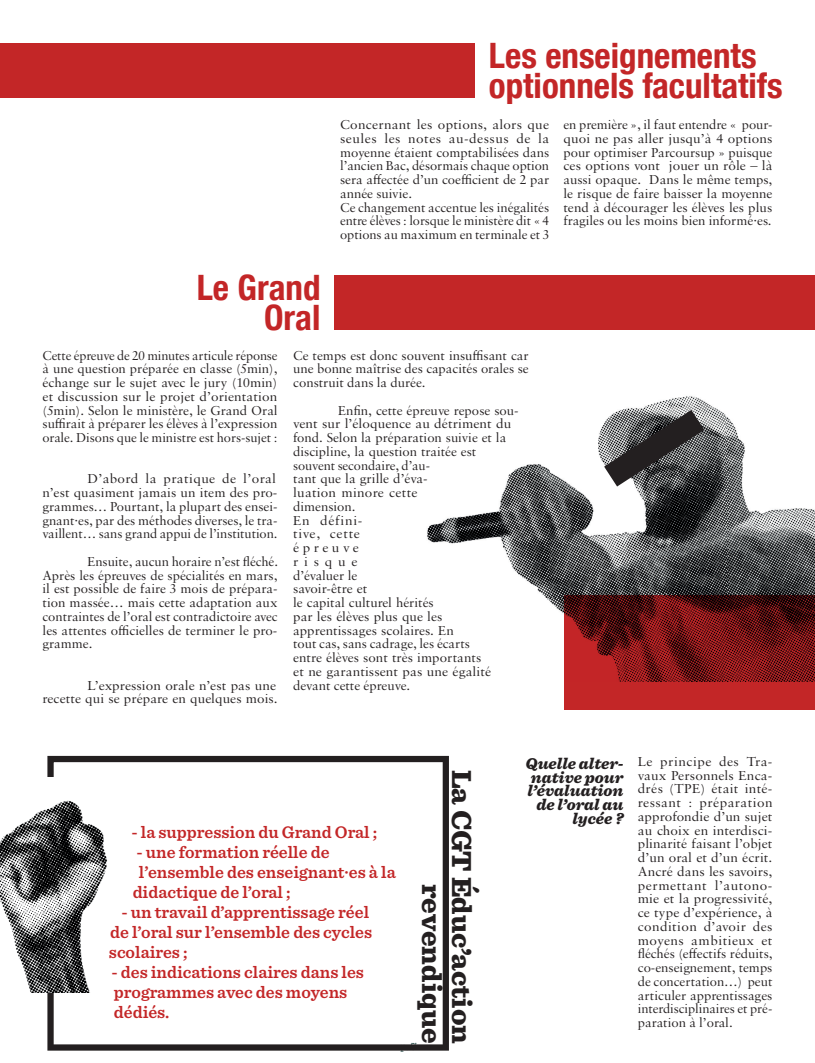
<style>
.page{position:relative;width:815px;height:1063px;background:#fff}
.page>*{position:absolute;margin:0;border:0;box-sizing:border-box;transform-origin:0 0}
.t1{font:700 condensed 35px/30px "Helvetica Neue LT Com";color:#c32627}
.t2{font:900 28.75px/30px "Sentinel";color:#231f20;text-align:right}
.t3{font:600 17.5px/20px "Sentinel";color:#c32627}
.t4{font:italic 900 16.25px/13.8px "Sentinel";color:#231f20;text-align:right}
.t5{font:13.75px/13.8px "Sabon MT Pro";color:#231f20;text-align:justify}
.t6{font:11.25px "Sentinel";color:#2a4d4b}
</style>
<div class="page">
<img style="left:427px;top:396px;width:300px;height:202px">
<img style="left:727px;top:417px;width:88px;height:178px">
<img style="left:547px;top:598px;width:17px;height:15px">
<div style="left:564px;top:681px;width:251px;height:29px;background:#c32627"></div>
<img style="left:564px;top:595px;width:251px;height:86px">
<div style="left:335px;top:275px;width:480px;height:55px;background:#c32627"></div>
<div style="left:0;top:43px;width:475px;height:55px;background:#c32627"></div>
<svg style="left:47px;top:756px;width:402px;height:295px"></svg>
<img style="left:0;top:777px;width:121px;height:215px">
<svg style="left:604px;top:410px;width:100px;height:77px;background:#595859"></svg>
<h1 class="t1" style="left:489px;top:40px;width:295px">Les enseignements optionnels facultatifs</h1>
<p class="t5" style="left:340px;top:117px;width:211px;text-align:left">Concernant les options, alors que seules les notes au-dessus de la moyenne étaient comptabilisées dans l’ancien Bac, désormais chaque option sera affectée d’un coefficient de 2 par année suivie.<br>Ce changement accentue les inégalités entre élèves : lorsque le ministère dit « 4 options au maximum en terminale et 3</p>
<p class="t5" style="left:563px;top:117px;width:211px">en première », il faut entendre « pour&shy;quoi ne pas aller jusqu’à 4 options pour optimiser Parcoursup » puisque ces options vont jouer un rôle – là aussi opaque. Dans le même temps, le risque de faire baisser la moyenne tend à décourager les élèves les plus fragiles ou les moins bien informé·es.</p>
<h1 class="t1" style="left:197px;top:272px;width:125px;text-align:right">Le Grand<br>Oral</h1>
<p class="t5" style="left:43px;top:348px;width:237px">Cette épreuve de 20 minutes articule réponse à une question préparée en classe (5min), échange sur le sujet avec le jury (10min) et discussion sur le projet d’orientation (5min). Selon le ministère, le Grand Oral suffirait à préparer les élèves à l’expression orale. Disons que le ministre est hors-sujet :</p>
<p class="t5" style="left:43px;top:472px;width:237px;text-indent:45px">D’abord la pratique de l’oral n’est quasiment jamais un item des pro&shy;grammes… Pourtant, la plupart des ensei&shy;gnant·es, par des méthodes diverses, le tra&shy;vaillent… sans grand appui de l’institution.</p>
<p class="t5" style="left:43px;top:554px;width:237px;text-indent:45px">Ensuite, aucun horaire n’est fléché.<br>Après les épreuves de spécialités en mars, il est possible de faire 3 mois de prépara&shy;tion massée… mais cette adaptation aux contraintes de l’oral est contradictoire avec les attentes officielles de terminer le pro&shy;gramme.</p>
<p class="t5" style="left:43px;top:678px;width:236px;text-align:right">L’expression orale n’est pas une<br>recette qui se prépare en quelques mois.</p>
<p class="t5" style="left:293px;top:348px;width:237px">Ce temps est donc souvent insuffisant car une bonne maîtrise des capacités orales se construit dans la durée.</p>
<p class="t5" style="left:293px;top:403px;width:227px;text-align:left;text-indent:45px">Enfin, cette épreuve repose sou&shy;vent sur l’éloquence au détriment du fond. Selon la préparation suivie et la discipline, la question traitée est souvent secondaire, d’au-<br>tant que la grille d’éva-<br>luation minore cette<br>dimension.<br>En défini-<br>tive, cette<br>épreuve<br>risque<br>d’évaluer le<br>savoir-être et<br>le capital culturel hérités<br>par les élèves plus que les apprentissages scolaires. En<br>tout cas, sans cadrage, les écarts<br>entre élèves sont très importants<br>et ne garantissent pas une égalité devant cette épreuve.</p>
<h2 class="t2" style="left:478px;top:770px;width:276px;rotate:90deg">La CGT Éduc’action revendique</h2>
<p class="t3" style="left:131px;top:821px;width:247px">- la suppression du Grand Oral ;</p>
<p class="t3" style="left:136px;top:841px;width:195px">- une formation réelle de</p>
<p class="t3" style="left:139px;top:861px;width:258px">l’ensemble des enseignant·es à la</p>
<p class="t3" style="left:133px;top:881px;width:159px">didactique de l’oral ;</p>
<p class="t3" style="left:109px;top:901px;width:265px;text-indent:12px">- un travail d’apprentissage réel de l’oral sur l’ensemble des cycles scolaires ;</p>
<p class="t3" style="left:111px;top:961px;width:254px">- des indications claires dans les programmes avec des moyens dédiés.</p>
<p class="t6" style="left:400px;top:1038px;width:18px">p. 7</p>
<p class="t4" style="left:525px;top:756px;width:100px">Quelle alter&shy;native pour l’évaluation de l’oral au lycée ?</p>
<p class="t5" style="left:638px;top:754px;width:136px">Le principe des Tra&shy;vaux Personnels Enca&shy;drés (TPE) était inté&shy;ressant : préparation approfondie d’un sujet au choix en interdisci&shy;plinarité faisant l’objet d’un oral et d’un écrit.<br>Ancré dans les savoirs, permettant l’autono&shy;mie et la progressivité, ce type d’expérience, à condition d’avoir des moyens ambitieux et fléchés (effectifs réduits, co-enseignement, temps de concertation…) peut articuler apprentissages interdisciplinaires et pré&shy;paration à l’oral.</p>
</div>
